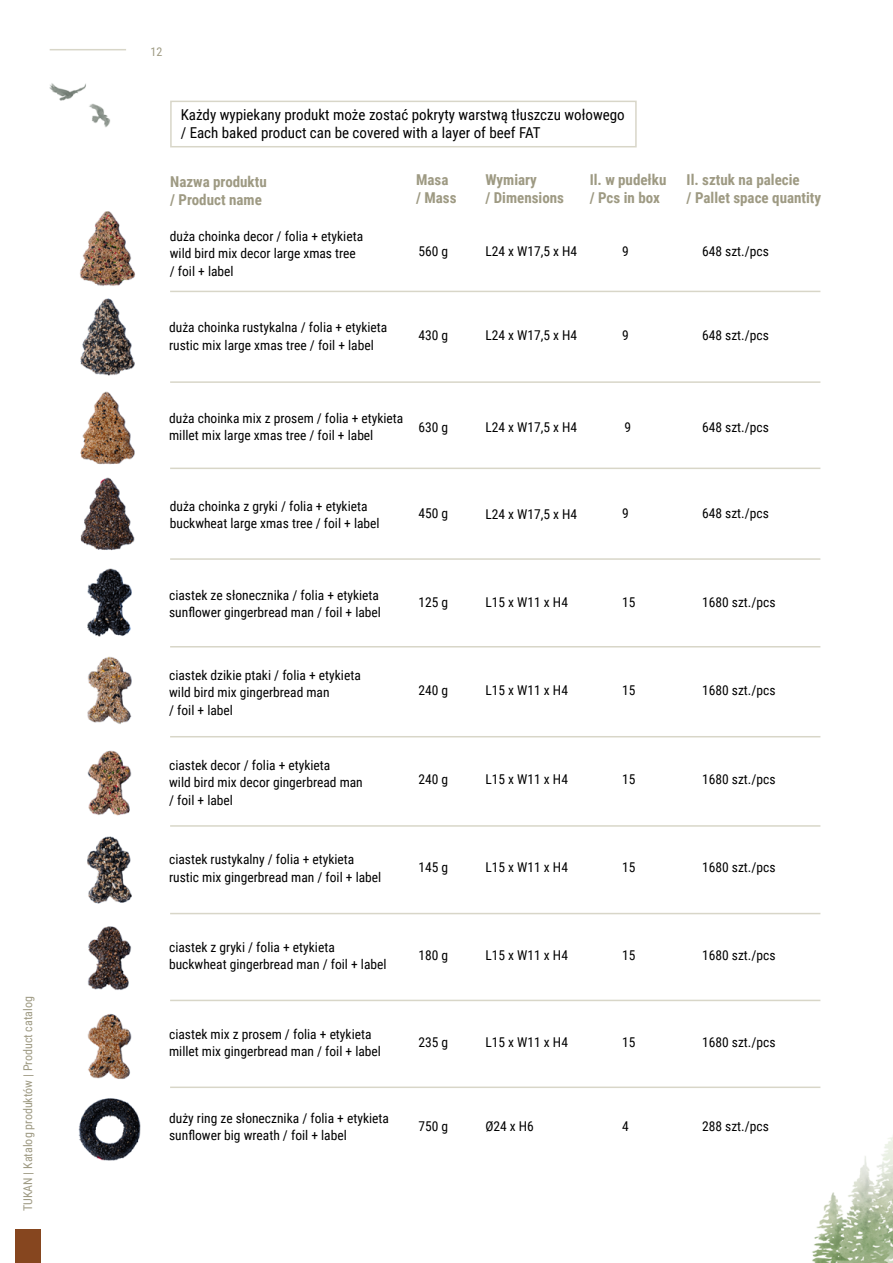
<style>
.page{position:relative;width:893px;height:1263px;background:#fff}
.page>*{position:absolute;margin:0;border:0;box-sizing:border-box;transform-origin:0 0}
.t1{font:700 15px/18px "Roboto Condensed";color:#9e9a83}
.t2{font:15px/18px "Roboto Condensed";color:#000}
.t3{font:13.5px/17.4px "Roboto Condensed";color:#000}
.t4{font:12px "Roboto Condensed";color:#9e9a83}
</style>
<div class="page">
<div style="left:15px;top:1229px;width:26px;height:34px;background:#86461f"></div>
<hr style="left:50px;top:49px;width:76px;height:1px;background:#d8d6c8">
<hr style="left:170px;top:468px;width:650px;height:1px;background:#d8d6c8">
<hr style="left:170px;top:736px;width:650px;height:1px;background:#d8d6c8">
<hr style="left:170px;top:381px;width:650px;height:2px;background:#d8d6c8">
<hr style="left:170px;top:646px;width:650px;height:1px;background:#d8d6c8">
<hr style="left:170px;top:825px;width:650px;height:2px;background:#d8d6c8">
<hr style="left:170px;top:291px;width:650px;height:1px;background:#d8d6c8">
<hr style="left:170px;top:558px;width:650px;height:2px;background:#d8d6c8">
<div style="left:170px;top:101px;width:467px;height:46px;border:2px solid #d8d6c8"></div>
<hr style="left:170px;top:913px;width:650px;height:1px;background:#d8d6c8">
<hr style="left:170px;top:1000px;width:650px;height:1px;background:#d8d6c8">
<hr style="left:170px;top:1086px;width:650px;height:2px;background:#d8d6c8">
<img style="left:80px;top:211px;width:55px;height:75px">
<img style="left:80px;top:298px;width:55px;height:78px">
<img style="left:80px;top:391px;width:55px;height:160px">
<img style="left:87px;top:568px;width:45px;height:69px">
<img style="left:87px;top:656px;width:45px;height:68px">
<img style="left:87px;top:750px;width:45px;height:66px">
<img style="left:87px;top:836px;width:45px;height:68px">
<img style="left:87px;top:926px;width:45px;height:64px">
<img style="left:87px;top:1014px;width:45px;height:65px">
<img style="left:78px;top:1098px;width:63px;height:63px">
<img style="left:50px;top:83px;width:61px;height:45px">
<img style="left:812px;top:1136px;width:81px;height:127px">
<p class="t4" style="left:19px;top:1211px;width:216px;rotate:-90deg">TUKAN | Katalog produktów | Product catalog</p>
<p class="t4" style="left:150px;top:43px;width:13px">12</p>
<p class="t2" style="left:181px;top:105px;width:446px">Każdy wypiekany produkt może zostać pokryty warstwą tłuszczu wołowego / Each baked product can be covered with a layer of beef FAT</p>
<p class="t1" style="left:170px;top:172px;width:98px">Nazwa produktu / Product name</p>
<p class="t3" style="left:170px;top:227px;width:195px">duża choinka decor / folia + etykieta wild bird mix decor large xmas tree / foil + label</p>
<p class="t1" style="left:416px;top:170px;width:42px">Masa / Mass</p>
<p class="t1" style="left:485px;top:170px;width:80px">Wymiary<br>/ Dimensions</p>
<p class="t1" style="left:590px;top:170px;width:78px">Il. w pudełku / Pcs in box</p>
<p class="t1" style="left:687px;top:170px;width:136px">Il. sztuk na palecie<br>/ Pallet space quantity</p>
<p class="t3" style="left:418px;top:241px;width:31px">560 g</p>
<p class="t3" style="left:485px;top:241px;width:93px">L24 x W17,5 x H4</p>
<p class="t3" style="left:622px;top:241px;width:8px">9</p>
<p class="t3" style="left:702px;top:241px;width:68px">648 szt./pcs</p>
<p class="t3" style="left:169px;top:318px;width:220px">duża choinka rustykalna / folia + etykieta rustic mix large xmas tree / foil + label</p>
<p class="t3" style="left:418px;top:326px;width:31px">430 g</p>
<p class="t3" style="left:485px;top:326px;width:93px">L24 x W17,5 x H4</p>
<p class="t3" style="left:622px;top:326px;width:8px">9</p>
<p class="t3" style="left:702px;top:326px;width:68px">648 szt./pcs</p>
<p class="t3" style="left:169px;top:409px;width:236px">duża choinka mix z prosem / folia + etykieta millet mix large xmas tree / foil + label</p>
<p class="t3" style="left:418px;top:418px;width:31px">630 g</p>
<p class="t3" style="left:170px;top:497px;width:211px">duża choinka z gryki / folia + etykieta buckwheat large xmas tree / foil + label</p>
<p class="t3" style="left:418px;top:504px;width:31px">450 g</p>
<p class="t3" style="left:485px;top:418px;width:93px">L24 x W17,5 x H4</p>
<p class="t3" style="left:485px;top:505px;width:93px">L24 x W17,5 x H4</p>
<p class="t3" style="left:624px;top:418px;width:8px">9</p>
<p class="t3" style="left:622px;top:504px;width:8px">9</p>
<p class="t3" style="left:702px;top:418px;width:68px">648 szt./pcs</p>
<p class="t3" style="left:702px;top:504px;width:68px">648 szt./pcs</p>
<p class="t3" style="left:169px;top:586px;width:213px">ciastek ze słonecznika / folia + etykieta sunflower gingerbread man / foil + label</p>
<p class="t3" style="left:169px;top:666px;width:193px">ciastek dzikie ptaki / folia + etykieta wild bird mix gingerbread man<br>/ foil + label</p>
<p class="t3" style="left:169px;top:756px;width:195px">ciastek decor / folia + etykieta<br>wild bird mix decor gingerbread man / foil + label</p>
<p class="t3" style="left:169px;top:850px;width:214px">ciastek rustykalny / folia + etykieta rustic mix gingerbread man / foil + label</p>
<p class="t3" style="left:169px;top:938px;width:219px">ciastek z gryki / folia + etykieta buckwheat gingerbread man / foil + label</p>
<p class="t3" style="left:169px;top:1025px;width:213px">ciastek mix z prosem / folia + etykieta millet mix gingerbread man / foil + label</p>
<p class="t3" style="left:169px;top:1109px;width:221px">duży ring ze słonecznika / folia + etykieta sunflower big wreath / foil + label</p>
<p class="t3" style="left:418px;top:593px;width:31px">125 g</p>
<p class="t3" style="left:485px;top:593px;width:84px">L15 x W11 x H4</p>
<p class="t3" style="left:622px;top:593px;width:15px">15</p>
<p class="t3" style="left:702px;top:593px;width:75px">1680 szt./pcs</p>
<p class="t3" style="left:418px;top:681px;width:31px">240 g</p>
<p class="t3" style="left:485px;top:681px;width:84px">L15 x W11 x H4</p>
<p class="t3" style="left:622px;top:681px;width:15px">15</p>
<p class="t3" style="left:702px;top:681px;width:75px">1680 szt./pcs</p>
<p class="t3" style="left:418px;top:770px;width:31px">240 g</p>
<p class="t3" style="left:485px;top:770px;width:84px">L15 x W11 x H4</p>
<p class="t3" style="left:622px;top:770px;width:15px">15</p>
<p class="t3" style="left:702px;top:770px;width:75px">1680 szt./pcs</p>
<p class="t3" style="left:418px;top:858px;width:31px">145 g</p>
<p class="t3" style="left:485px;top:858px;width:84px">L15 x W11 x H4</p>
<p class="t3" style="left:622px;top:858px;width:15px">15</p>
<p class="t3" style="left:702px;top:858px;width:75px">1680 szt./pcs</p>
<p class="t3" style="left:418px;top:946px;width:31px">180 g</p>
<p class="t3" style="left:622px;top:946px;width:15px">15</p>
<p class="t3" style="left:702px;top:946px;width:75px">1680 szt./pcs</p>
<p class="t3" style="left:485px;top:946px;width:84px">L15 x W11 x H4</p>
<p class="t3" style="left:418px;top:1033px;width:31px">235 g</p>
<p class="t3" style="left:418px;top:1117px;width:31px">750 g</p>
<p class="t3" style="left:485px;top:1033px;width:84px">L15 x W11 x H4</p>
<p class="t3" style="left:485px;top:1117px;width:50px">Ø24 x H6</p>
<p class="t3" style="left:622px;top:1033px;width:15px">15</p>
<p class="t3" style="left:622px;top:1117px;width:8px">4</p>
<p class="t3" style="left:702px;top:1033px;width:75px">1680 szt./pcs</p>
<p class="t3" style="left:702px;top:1117px;width:68px">288 szt./pcs</p>
</div>
